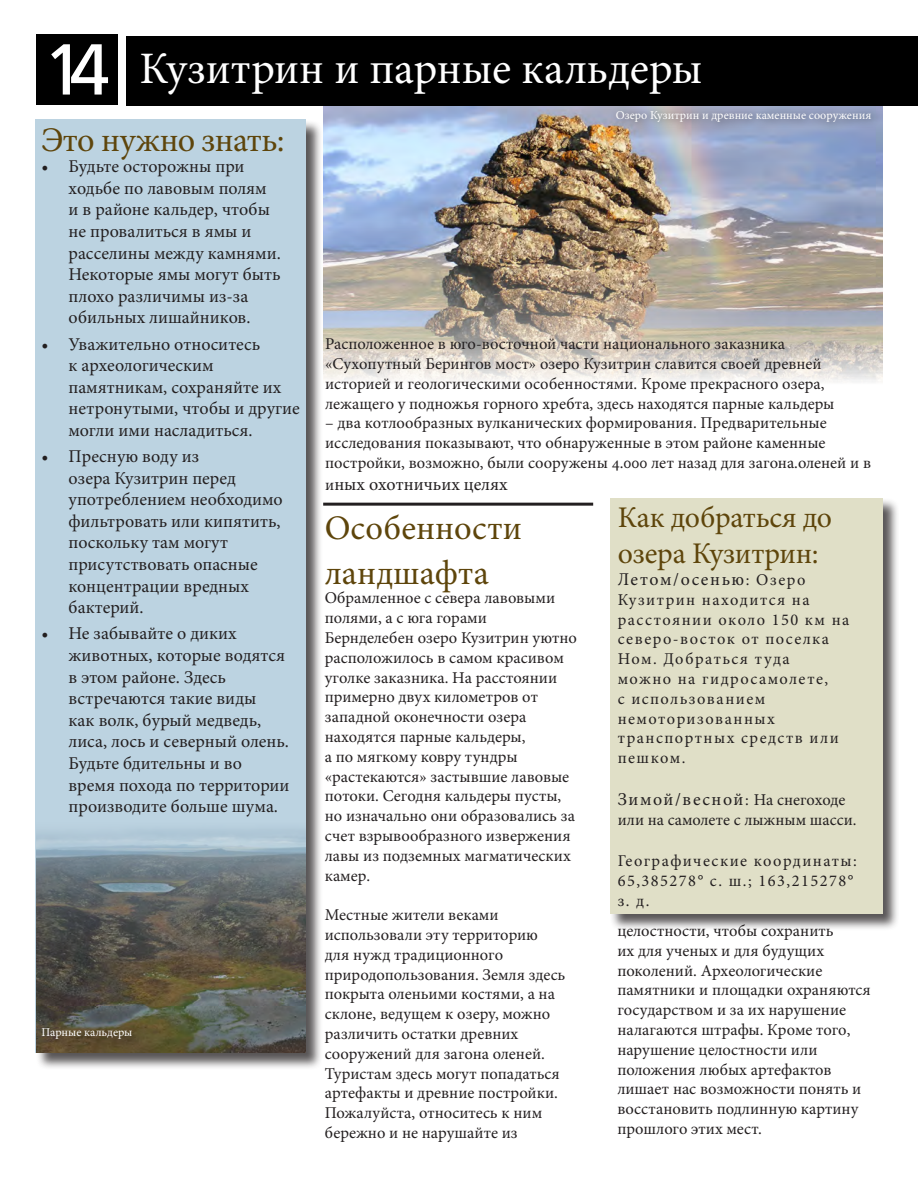
<style>
.page{position:relative;width:918px;height:1188px;background:#fff}
.page>*{position:absolute;margin:0;border:0;box-sizing:border-box;transform-origin:0 0}
.t1{font:45px "Minion Pro";color:#fff}
.t2{font:34.5px/45px "Minion Pro";color:#5e450b}
.t3{font:34.5px "Minion Pro";letter-spacing:-.02em;color:#5e450b}
.t4{font:30px/36px "Minion Pro";letter-spacing:-.01em;color:#5e450b}
.t5{font:18px/21.6px "Minion Pro";color:#231f20}
.t6{font:18px "Minion Pro";letter-spacing:.09em;color:#231f20}
.t7{font:16.5px/19.8px "Minion Pro";color:#231f20}
.t8{font:16.5px/19.8px "Minion Pro";letter-spacing:.09em;color:#231f20}
.t9{font:12px "Minion Pro";color:#fff}
.s1{font-family:"Frutiger LT Std";font-size:72px}
.s2{font-size:16.5px}
</style>
<div class="page">
<img style="left:323px;top:106px;width:560px;height:276px">
<div style="left:36px;top:119px;width:287px;height:950px;background:#231f20;opacity:.75"></div>
<div style="left:36px;top:120px;width:270px;height:933px;background:#bcd3e1"></div>
<div style="left:610px;top:498px;width:290px;height:433px;background:#231f20;opacity:.75"></div>
<div style="left:610px;top:498px;width:273px;height:415px;background:#e0dfc7"></div>
<hr style="left:323px;top:503px;width:270px;height:3px;background:#231f20">
<div style="left:126px;top:36px;width:792px;height:70px;background:#000"></div>
<div style="left:36px;top:35px;width:81px;height:70px;background:#000"></div>
<div style="left:610px;top:104px;width:271px;height:27px;background:#231f20;opacity:.75"></div>
<img style="left:36px;top:830px;width:270px;height:223px">
<div style="left:40px;top:1025px;width:105px;height:27px;background:#231f20;opacity:.75"></div>
<h2 class="t1" style="left:43px;top:38px;width:661px"><span class="s1">14</span> Кузитрин и парные кальдеры</h2>
<p class="t9" style="left:616px;top:107px;width:251px">Озеро Кузитрин и древние каменные сооружени</p>
<h3 class="t3" style="left:42px;top:117px;width:244px">Это нужно знать:</h3>
<p class="t5" style="left:69px;top:156px;width:214px;text-indent:-27px">• Будьте осторожны при ходьбе по лавовым пол м и в районе кальдер, чтобы не провалитьс в мы и расселины между камн ми.<br>Некоторые мы могут быть плохо различимы из-за обильных лишайников.</p>
<p class="t5" style="left:69px;top:333px;width:233px;text-indent:-27px">• Уважительно относитесь<br>к археологическим<br>пам тникам, сохран йте их нетронутыми, чтобы и другие могли ими насладитьс .</p>
<p class="t5" style="left:69px;top:446px;width:216px;text-indent:-27px">• Пресную воду из<br>озера Кузитрин перед употреблением необходимо фильтровать или кип тить, поскольку там могут присутствовать опасные концентрации вредных бактерий.</p>
<p class="t5" style="left:69px;top:623px;width:223px;text-indent:-27px">• Не забывайте о диких животных, которые вод тс<br>в этом районе. Здесь встречаютс такие виды<br>как волк, бурый медведь, лиса, лось и северный олень.<br>Будьте бдительны и во<br>врем похода по территории производите больше шума.</p>
<p class="t7" style="left:325px;top:334px;width:511px">Расположенное в юго-восточной части национального заказника «Сухопутный Берингов мост» озеро Кузитрин славитс своей древней историей и геологическими особенност ми. Кроме прекрасного озера, лежащего у подножь горного хребта, здесь наход тс парные кальдеры</p>
<p class="t7" style="left:325px;top:413px;width:547px">– два котлообразных вулканических формировани . Предварительные исследовани показывают, что обнаруженные в этом районе каменные постройки, возможно, были сооружены 4.000 лет назад дл загона.оленей и в</p>
<p class="t5" style="left:325px;top:473px;width:184px"><span class="s2">и</span>ных охотничьих цел х</p>
<h3 class="t2" style="left:325px;top:505px;width:198px">Особенности ландшафта</h3>
<p class="t7" style="left:325px;top:588px;width:253px">Обрамленное с севера лавовыми пол ми, а с юга горами<br>Бернделебен озеро Кузитрин уютно расположилось в самом красивом уголке заказника. На рассто нии примерно двух километров от западной оконечности озера<br>наход тс парные кальдеры,<br>а по м гкому ковру тундры «растекаютс » застывшие лавовые потоки. Сегодн кальдеры пусты, но изначально они образовались за счет взрывообразного извержени лавы из подземных магматических камер.</p>
<p class="t7" style="left:325px;top:905px;width:242px">Местные жители веками использовали эту территорию<br>дл нужд традиционного природопользовани . Земл здесь покрыта оленьими кост ми, а на склоне, ведущем к озеру, можно различить остатки древних сооружений дл загона оленей.<br>Туристам здесь могут попадатьс артефакты и древние постройки.<br>Пожалуйста, относитесь к ним бережно и не нарушайте из</p>
<h3 class="t4" style="left:618px;top:500px;width:216px">Как добратьс до озера Кузитрин:</h3>
<p class="t6" style="left:618px;top:567px;width:189px">Летом/осенью<span class="s2">: Озеро</span></p>
<p class="t8" style="left:618px;top:590px;width:233px">Кузитрин находитс на рассто нии около 150 км на северо-восток от поселка<br>Ном. Добратьс туда<br>можно на гидросамолете,<br>с использованием немоторизованных транспортных средств или пешком.</p>
<p class="t6" style="left:618px;top:787px;width:229px">Зимой/весной<span class="s2">: На снегоходе</span></p>
<p class="t7" style="left:618px;top:810px;width:240px">или на самолете с лыжным шасси.</p>
<p class="t8" style="left:618px;top:851px;width:241px">Географические координаты:<br>65,385278° с. ш.; 163,215278° з. д.</p>
<p class="t7" style="left:617px;top:921px;width:247px">целостности, чтобы сохранить<br>их дл ученых и дл будущих поколений. Археологические<br>пам тники и площадки охран ютс государством и за их нарушение налагаютс штрафы. Кроме того, нарушение целостности или положени любых артефактов лишает нас возможности пон ть и восстановить подлинную картину прошлого этих мест.</p>
<p class="t9" style="left:42px;top:1024px;width:92px">Парные кальдеры</p>
</div>
